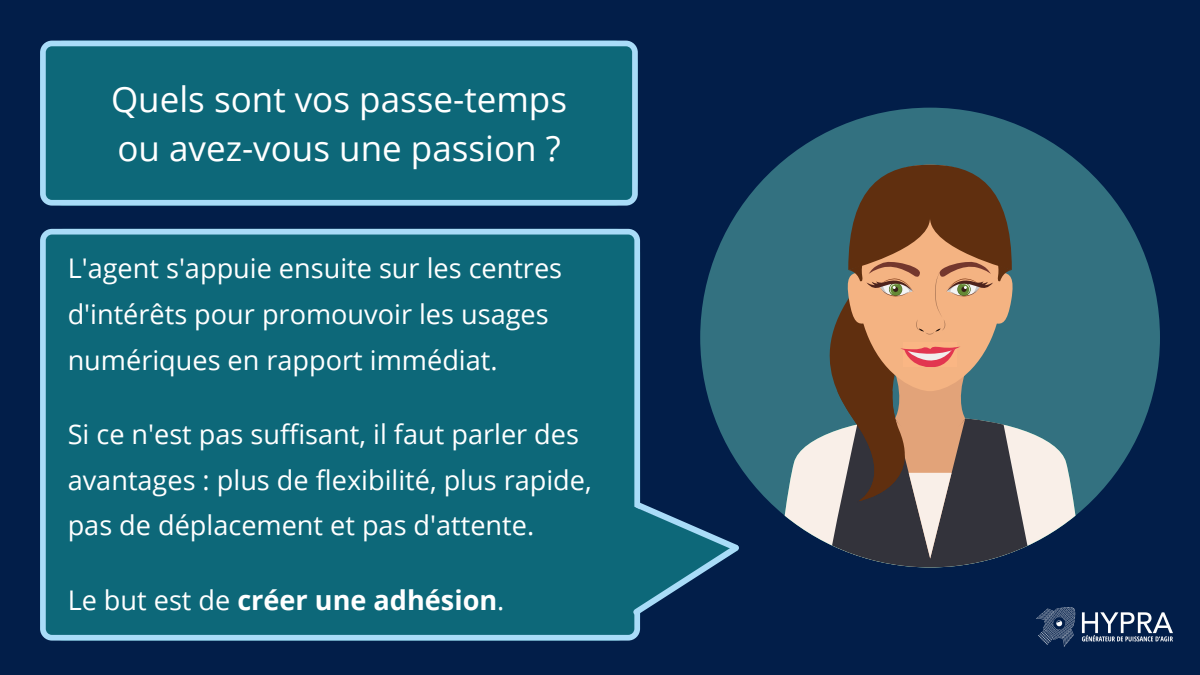
<style>
.page{position:relative;width:1200px;height:675px;background:#021e49}
.page>*{position:absolute;margin:0;border:0;box-sizing:border-box;transform-origin:0 0}
.t1{font:35px/48.8px "Open Sans";color:#fff}
.t2{font:27.1px/45.8px "Open Sans";color:#fff}
.t3{font:700 27.1px "Open Sans";color:#fff}
.s1{font-weight:400}
</style>
<div class="page">
<svg style="left:40px;top:41px;width:598px;height:165px;background:#1a7183"></svg>
<div style="left:40px;top:229px;width:600px;height:412px;background:#0d6879"></div>
<svg style="left:564px;top:466px;width:179px;height:158px"></svg>
<div style="left:700px;top:108px;width:460px;height:459px;background:#337180;border-radius:50%"></div>
<svg style="left:785px;top:431px;width:290px;height:115px;fill:#f9efe8"></svg>
<svg style="left:792px;top:304px;width:64px;height:198px"></svg>
<svg style="left:856px;top:335px;width:137px;height:7px"></svg>
<svg style="left:845px;top:165px;width:168px;height:170px;background:#956d4d"></svg>
<svg style="left:832px;top:342px;width:195px;height:225px;background:#72645d"></svg>
<img style="left:1036px;top:608px;width:136px;height:38px">
<p class="t1" style="left:111px;top:74px;width:458px">Quels sont vos passe-temps ou avez-vous une passion ?</p>
<p class="t2" style="left:68px;top:245px;width:496px">L'agent s'appuie ensuite sur les centres d'intérêts pour promouvoir les usages numériques en rapport immédiat.</p>
<p class="t2" style="left:68px;top:410px;width:526px">Si ce n'est pas suffisant, il faut parler des avantages : plus de flexibilité, plus rapide, pas de déplacement et pas d'attente.</p>
<p class="t3" style="left:68px;top:581px;width:438px"><span class="s1">Le but est de</span> créer une adhésion<span class="s1">.</span></p>
</div>
